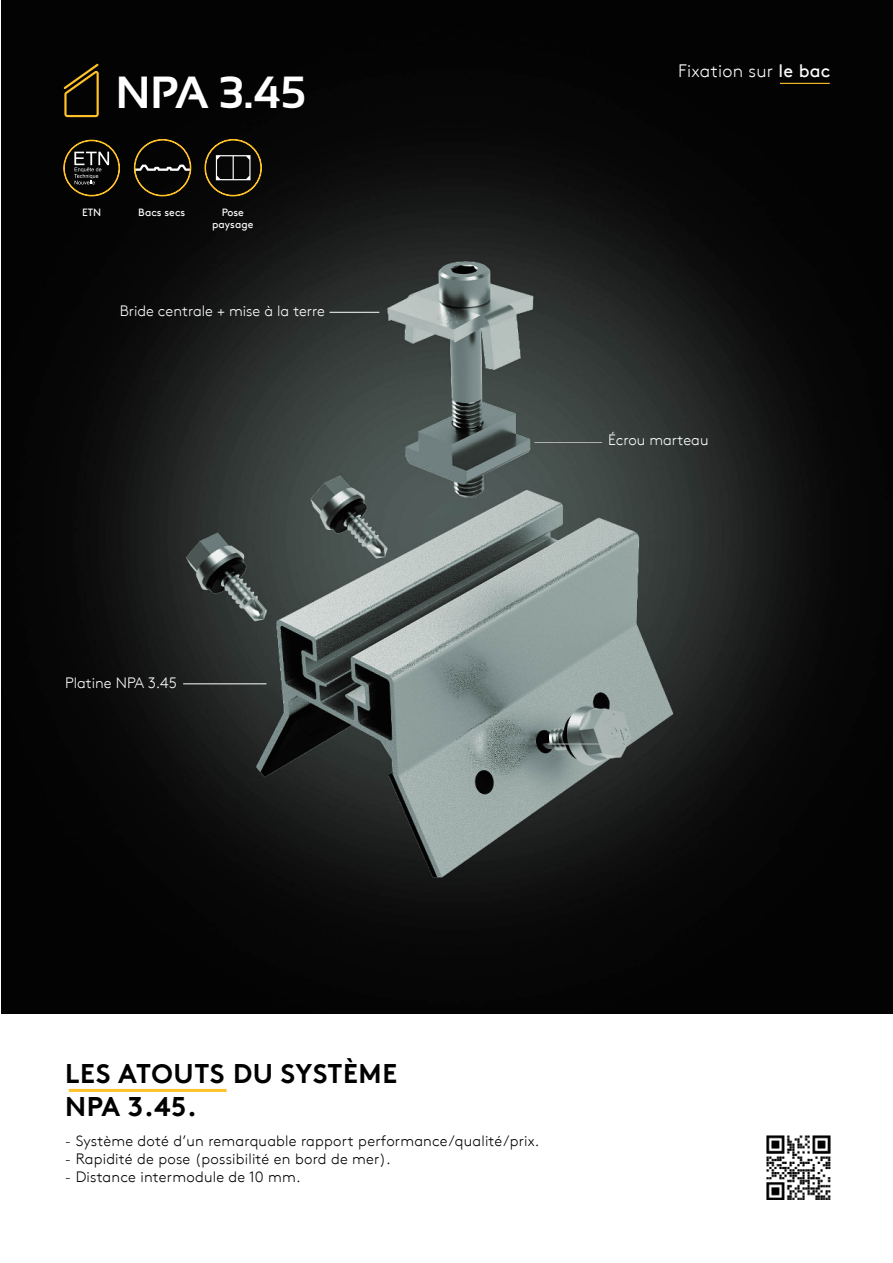
<style>
.page{position:relative;width:893px;height:1263px;background:#fff}
.page>*{position:absolute;margin:0;border:0;box-sizing:border-box;transform-origin:0 0}
.t1{font:700 45px "Sansation";color:#fff}
.t2{font:700 27px/32.4px "Kingspan Brown TT";letter-spacing:.025em;color:#000}
.t3{font:300 18px "Kingspan Brown TT";letter-spacing:.015em;color:#fff}
.t4{font:300 15px "Kingspan Brown TT";letter-spacing:.015em;color:#000}
.t5{font:300 15px "Kingspan Brown TT";color:#fff}
.t6{font:10.5px/12.6px "Kingspan Brown TT";color:#fff;text-align:center}
.s1{font-weight:400}
</style>
<div class="page">
<img style="left:1px;top:0;width:892px;height:1013px">
<svg style="left:134px;top:139px;width:58px;height:58px;background:#252012"></svg>
<svg style="left:63px;top:139px;width:57px;height:158px;background:#13110c"></svg>
<img style="left:767px;top:1136px;width:63px;height:64px">
<svg style="left:64px;top:64px;width:35px;height:53px;background:#362a0a"></svg>
<hr style="left:780px;top:83px;width:50px;height:1px;background:#fec127">
<hr style="left:69px;top:1089px;width:158px;height:3px;background:#fec127">
<hr style="left:534px;top:442px;width:68px;height:1px;background:#aeafb0">
<hr style="left:548px;top:744px;width:67px;height:1px;background:#aeafb0">
<hr style="left:330px;top:312px;width:49px;height:1px;background:#fff">
<hr style="left:183px;top:683px;width:84px;height:1px;background:#fff">
<svg style="left:204px;top:139px;width:58px;height:58px;background:#2a2417"></svg>
<h1 class="t1" style="left:116px;top:66px;width:192px">NPA 3.45</h1>
<p class="t6" style="left:82px;top:207px;width:21px">ETN</p>
<p class="t6" style="left:138px;top:207px;width:49px">Bacs secs</p>
<p class="t6" style="left:212px;top:207px;width:43px">Pose paysage</p>
<p class="t5" style="left:120px;top:306px;width:207px">Bride centrale + mise à la terre</p>
<p class="t5" style="left:65px;top:677px;width:113px">Platine NPA 3.45</p>
<p class="t3" style="left:678px;top:64px;width:154px">Fixation sur <span class="s1">le bac</span></p>
<p class="t5" style="left:608px;top:435px;width:102px">Écrou marteau</p>
<h2 class="t2" style="left:65px;top:1058px;width:334px">LES ATOUTS DU SYSTÈME<br>NPA 3.45.</h2>
<p class="t4" style="left:65px;top:1135px;width:476px">- Système doté d’un remarquable rapport performance/qualité/prix.</p>
<p class="t4" style="left:65px;top:1153px;width:327px">- Rapidité de pose (possibilité en bord de mer).</p>
<p class="t4" style="left:65px;top:1171px;width:237px">- Distance intermodule de 10 mm.</p>
</div>
